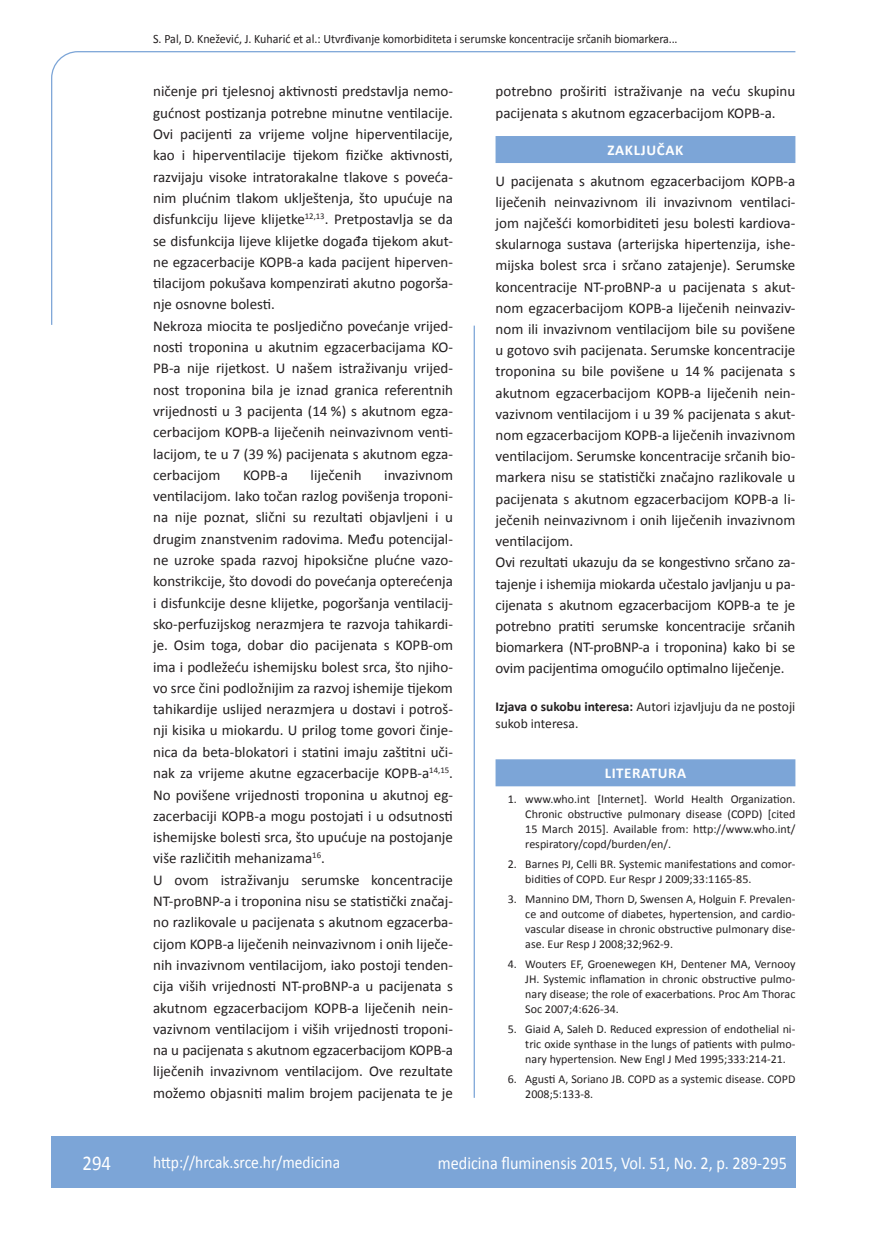
<style>
.page{position:relative;width:872px;height:1234px;background:#fff}
.page>*{position:absolute;margin:0;border:0;box-sizing:border-box;transform-origin:0 0}
.t1{font:21px "Calibri";color:#fff;scale:.9 1}
.t2{font:18px "Calibri";color:#fff;scale:.9 1}
.t3{font:17.25px "Calibri";color:#fff;scale:.9 1}
.t4{font:15px/21.3px "Calibri";color:#231f20}
.t5{font:700 15px "Calibri";letter-spacing:.04em;color:#fff}
.t6{font:13.5px/16.6px "Calibri";color:#231f20}
.t7{font:12.75px "Calibri";color:#231f20;scale:.94 1}
.t8{font:12px/15.1px "Calibri";color:#231f20;text-align:justify}
.s1{font-weight:700}
</style>
<div class="page">
<svg style="left:51px;top:51px;width:745px;height:274px"></svg>
<hr style="left:473px;top:325px;width:2px;height:772px;background:#7ca5d7">
<div style="left:51px;top:1135px;width:744px;height:51px;background:#7ca5d7"></div>
<div style="left:495px;top:136px;width:300px;height:27px;background:#7ca5d7"></div>
<div style="left:495px;top:759px;width:300px;height:27px;background:#7ca5d7"></div>
<p class="t7" style="left:153px;top:30px;width:559px">S. Pal, D. Knežević, J. Kuharić et al.: Utvrđivanje komorbiditeta i serumske koncentracije srčanih biomarkera...</p>
<p class="t4" style="left:153px;top:80px;width:301px">ničenje pri tjelesnoj aktivnosti predstavlja nemo&shy;gućnost postizanja potrebne minutne ventilacije.<br>Ovi pacijenti za vrijeme voljne hiperventilacije, kao i hiperventilacije tijekom fizičke aktivnosti, razvijaju visoke intratorakalne tlakove s poveća&shy;nim plućnim tlakom uklještenja, što upućuje na disfunkciju lijeve klijetke<sup>12,13</sup>. Pretpostavlja se da se disfunkcija lijeve klijetke događa tijekom akut&shy;ne egzacerbacije KOPB-a kada pacijent hiperven&shy;tilacijom pokušava kompenzirati akutno pogorša&shy;nje osnovne bolesti.<br>Nekroza miocita te posljedično povećanje vrijed&shy;nosti troponina u akutnim egzacerbacijama KO-PB-a nije rijetkost. U našem istraživanju vrijed&shy;nost troponina bila je iznad granica referentnih vrijednosti u 3 pacijenta (14 %) s akutnom egza&shy;cerbacijom KOPB-a liječenih neinvazivnom venti&shy;lacijom, te u 7 (39 %) pacijenata s akutnom egza&shy;cerbacijom</p>
<p class="t4" style="left:243px;top:463px;width:46px">KOPB-a</p>
<p class="t4" style="left:310px;top:463px;width:52px">liječenih</p>
<p class="t4" style="left:153px;top:463px;width:301px;text-indent:231px">invazivnom ventilacijom. Iako točan razlog povišenja troponi&shy;na nije poznat, slični su rezultati objavljeni i u drugim znanstvenim radovima. Među potencijal&shy;ne uzroke spada razvoj hipoksične plućne vazo&shy;konstrikcije, što dovodi do povećanja opterećenja i disfunkcije desne klijetke, pogoršanja ventilacij&shy;sko-perfuzijskog nerazmjera te razvoja tahikardi&shy;je. Osim toga, dobar dio pacijenata s KOPB-om ima i podležeću ishemijsku bolest srca, što njiho&shy;vo srce čini podložnijim za razvoj ishemije tijekom tahikardije uslijed nerazmjera u dostavi i potroš&shy;nji kisika u miokardu. U prilog tome govori činje&shy;nica da beta-blokatori i statini imaju zaštitni uči&shy;nak za vrijeme akutne egzacerbacije KOPB-a<sup>14,15</sup>.<br>No povišene vrijednosti troponina u akutnoj eg&shy;zacerbaciji KOPB-a mogu postojati i u odsutnosti ishemijske bolesti srca, što upućuje na postojanje više različitih mehanizama<sup>16</sup>.<br>U ovom istraživanju serumske koncentracije NT-proBNP-a i troponina nisu se statistički značaj&shy;no razlikovale u pacijenata s akutnom egzacerba&shy;cijom KOPB-a liječenih neinvazivnom i onih liječe&shy;nih invazivnom ventilacijom, iako postoji tenden&shy;cija viših vrijednosti NT-proBNP-a u pacijenata s akutnom egzacerbacijom KOPB-a liječenih nein&shy;vazivnom ventilacijom i viših vrijednosti troponi&shy;na u pacijenata s akutnom egzacerbacijom KOPB-a liječenih invazivnom ventilacijom. Ove rezultate možemo objasniti malim brojem pacijenata te je</p>
<p class="t4" style="left:495px;top:80px;width:301px">potrebno proširiti istraživanje na veću skupinu pacijenata s akutnom egzacerbacijom KOPB-a.</p>
<p class="t5" style="left:607px;top:140px;width:77px">ZAKLJUČAK</p>
<p class="t4" style="left:495px;top:169px;width:301px">U pacijenata s akutnom egzacerbacijom KOPB-a liječenih neinvazivnom ili invazivnom ventilaci&shy;jom najčešći komorbiditeti jesu bolesti kardiova&shy;skularnoga sustava (arterijska hipertenzija, ishe&shy;mijska bolest srca i srčano zatajenje). Serumske koncentracije NT-proBNP-a u pacijenata s akut&shy;nom egzacerbacijom KOPB-a liječenih neinvaziv&shy;nom ili invazivnom ventilacijom bile su povišene u gotovo svih pacijenata. Serumske koncentracije troponina su bile povišene u 14 % pacijenata s akutnom egzacerbacijom KOPB-a liječenih nein&shy;vazivnom ventilacijom i u 39 % pacijenata s akut&shy;nom egzacerbacijom KOPB-a liječenih invazivnom ventilacijom. Serumske koncentracije srčanih bio&shy;markera nisu se statistički značajno razlikovale u pacijenata s akutnom egzacerbacijom KOPB-a li&shy;ječenih neinvazivnom i onih liječenih invazivnom ventilacijom.<br>Ovi rezultati ukazuju da se kongestivno srčano za&shy;tajenje i ishemija miokarda učestalo javljanju u pa&shy;cijenata s akutnom egzacerbacijom KOPB-a te je potrebno pratiti serumske koncentracije srčanih biomarkera (NT-proBNP-a i troponina) kako bi se ovim pacijentima omogućilo optimalno liječenje.</p>
<p class="t6" style="left:495px;top:697px;width:301px"><span class="s1">Izjava o sukobu interesa:</span> Autori izjavljuju da ne postoji sukob interesa.</p>
<p class="t5" style="left:604px;top:763px;width:83px">LITERATURA</p>
<p class="t8" style="left:525px;top:790px;width:271px;text-indent:-18px">1. www.who.int [Internet]. World Health Organization.<br>Chronic obstructive pulmonary disease (COPD) [cited 15 March 2015]. Available from: http://www.who.int/ respiratory/copd/burden/en/.</p>
<p class="t8" style="left:525px;top:855px;width:271px;text-indent:-18px">2. Barnes PJ, Celli BR. Systemic manifestations and comor&shy;bidities of COPD. Eur Respr J 2009;33:1165-85.</p>
<p class="t8" style="left:525px;top:890px;width:271px;text-indent:-18px">3. Mannino DM, Thorn D, Swensen A, Holguin F. Prevalen&shy;ce and outcome of diabetes, hypertension, and cardio&shy;vascular disease in chronic obstructive pulmonary dise&shy;ase. Eur Resp J 2008;32;962-9.</p>
<p class="t8" style="left:525px;top:955px;width:272px;text-indent:-18px">4. Wouters EF, Groenewegen KH, Dentener MA, Vernooy JH. Systemic inflamation in chronic obstructive pulmo&shy;nary disease; the role of exacerbations. Proc Am Thorac Soc 2007;4:626-34.</p>
<p class="t8" style="left:525px;top:1020px;width:271px;text-indent:-18px">5. Giaid A, Saleh D. Reduced expression of endothelial ni&shy;tric oxide synthase in the lungs of patients with pulmo&shy;nary hypertension. New Engl J Med 1995;333:214-21.</p>
<p class="t8" style="left:525px;top:1070px;width:271px;text-indent:-18px">6. Agusti A, Soriano JB. COPD as a systemic disease. COPD<br>2008;5:133-8.</p>
<h1 class="t1" style="left:82px;top:1149px;width:33px">294</h1>
<p class="t3" style="left:153px;top:1150px;width:209px">http://hrcak.srce.hr/medicina</p>
<p class="t2" style="left:438px;top:1151px;width:389px">medicina fluminensis 2015, Vol. 51, No. 2, p. 289-295</p>
</div>
